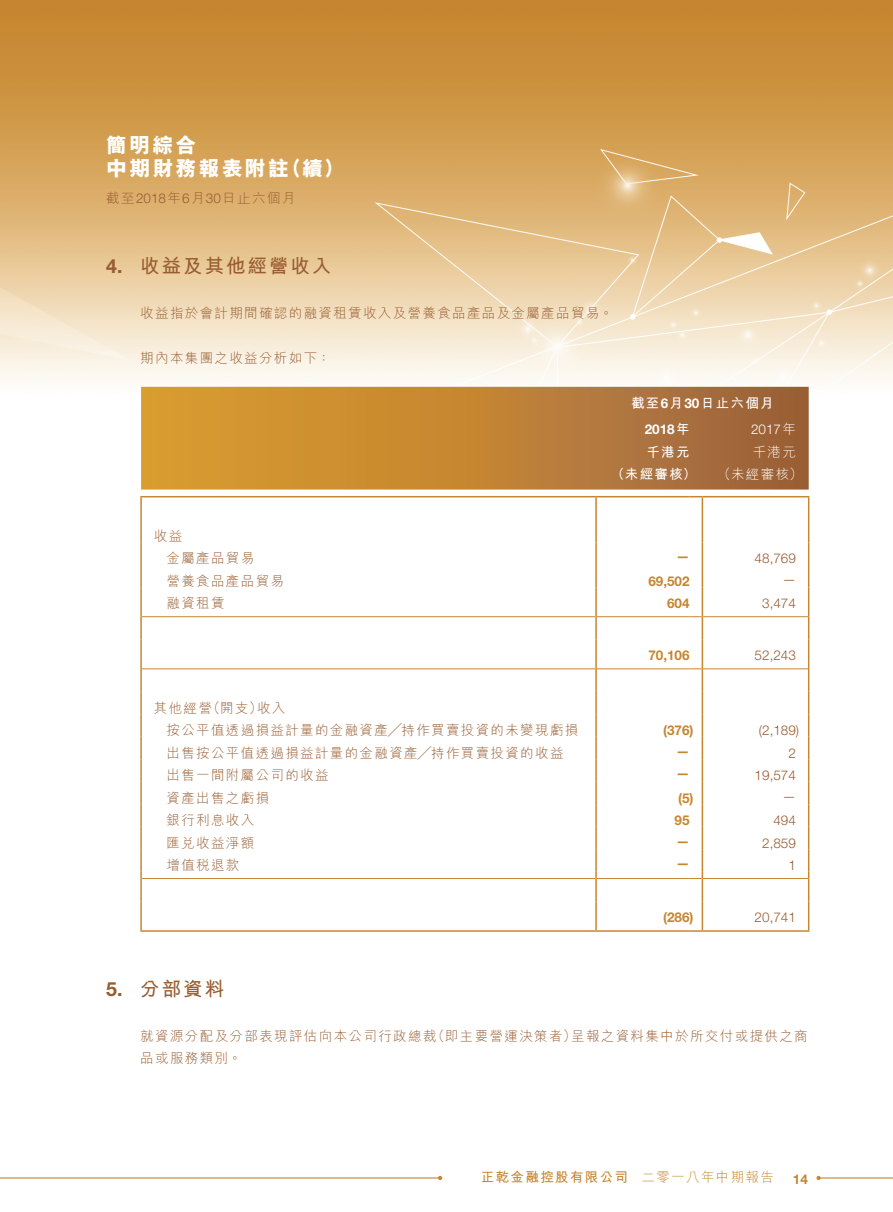
<style>
.page{position:relative;width:893px;height:1212px;background:#fff}
.page>*{position:absolute;margin:0;border:0;box-sizing:border-box;transform-origin:0 0}
.t1{font:800 21px "M Hei HK";letter-spacing:.1em;color:#fff}
.t2{font:700 19.5px "M Hei HK";letter-spacing:.1em;color:#985c30}
.t3{font:700 19.5px "Helvetica Neue LT Std";color:#985c30}
.t4{font:300 13.5px/22.5px "M Hei HK";letter-spacing:.1em;color:#985c30}
.t5{font:300 13.5px "Helvetica Neue LT Std";color:#985c30}
.t6{font:700 13.5px "Helvetica Neue LT Std";color:#c68630}
.t7{font:700 13.5px "M Hei HK";letter-spacing:.1em;color:#fff}
.t8{font:700 13.5px "M Hei HK";letter-spacing:.1em;color:#c68630}
.t9{font:300 13.5px "M Hei HK";letter-spacing:.1em;color:#c68630}
.t10{font:300 13.5px "M Hei HK";letter-spacing:.1em;color:#fff}
.t11{font:300 13.5px "Helvetica Neue LT Std";color:#fff}
.t12{font:700 13.5px "Helvetica Neue LT Std";color:#fff}
.s1{font-family:"Helvetica Neue LT Std"}
.s2{font-family:"M Hei HK"}
</style>
<div class="page">
<img style="left:0;top:0;width:893px;height:1181px">
<hr style="left:0;top:1177px;width:440px;height:1px;background:#c68630">
<svg style="left:438px;top:1176px;width:4px;height:4px"></svg>
<svg style="left:816px;top:1176px;width:5px;height:4px"></svg>
<hr style="left:819px;top:1177px;width:74px;height:1px;background:#c68630">
<svg style="left:141px;top:387px;width:668px;height:103px;background:#bf8236"></svg>
<hr style="left:142px;top:616px;width:453px;height:1px;background:#c68630">
<hr style="left:597px;top:616px;width:93px;height:1px;background:#c68630">
<hr style="left:703px;top:616px;width:93px;height:1px;background:#c68630">
<hr style="left:142px;top:668px;width:453px;height:1px;background:#c68630">
<hr style="left:597px;top:668px;width:93px;height:1px;background:#c68630">
<hr style="left:703px;top:668px;width:93px;height:1px;background:#c68630">
<hr style="left:142px;top:878px;width:453px;height:1px;background:#c68630">
<hr style="left:597px;top:878px;width:93px;height:1px;background:#c68630">
<hr style="left:703px;top:878px;width:93px;height:1px;background:#c68630">
<hr style="left:140px;top:930px;width:456px;height:2px;background:#c68630">
<hr style="left:596px;top:930px;width:94px;height:2px;background:#c68630">
<hr style="left:702px;top:930px;width:94px;height:2px;background:#c68630">
<hr style="left:140px;top:496px;width:456px;height:1px;background:#c68630">
<hr style="left:596px;top:496px;width:94px;height:1px;background:#c68630">
<hr style="left:702px;top:496px;width:94px;height:1px;background:#c68630">
<hr style="left:140px;top:497px;width:2px;height:23px;background:#c68630">
<hr style="left:140px;top:520px;width:2px;height:22px;background:#c68630">
<hr style="left:140px;top:542px;width:2px;height:23px;background:#c68630">
<hr style="left:140px;top:565px;width:2px;height:22px;background:#c68630">
<hr style="left:140px;top:587px;width:2px;height:23px;background:#c68630">
<svg style="left:140px;top:610px;width:2px;height:7px"></svg>
<hr style="left:140px;top:617px;width:2px;height:23px;background:#c68630">
<hr style="left:140px;top:640px;width:2px;height:22px;background:#c68630">
<svg style="left:140px;top:662px;width:2px;height:7px"></svg>
<hr style="left:140px;top:669px;width:2px;height:23px;background:#c68630">
<hr style="left:140px;top:692px;width:2px;height:22px;background:#c68630">
<hr style="left:140px;top:714px;width:2px;height:23px;background:#c68630">
<hr style="left:140px;top:737px;width:2px;height:22px;background:#c68630">
<hr style="left:140px;top:759px;width:2px;height:23px;background:#c68630">
<hr style="left:140px;top:782px;width:2px;height:22px;background:#c68630">
<hr style="left:140px;top:804px;width:2px;height:23px;background:#c68630">
<hr style="left:140px;top:827px;width:2px;height:22px;background:#c68630">
<hr style="left:140px;top:849px;width:2px;height:23px;background:#c68630">
<svg style="left:140px;top:872px;width:2px;height:6px"></svg>
<hr style="left:140px;top:878px;width:2px;height:23px;background:#c68630">
<hr style="left:140px;top:901px;width:2px;height:23px;background:#c68630">
<svg style="left:140px;top:924px;width:2px;height:6px"></svg>
<svg style="left:796px;top:496px;width:13px;height:436px"></svg>
<hr style="left:595px;top:497px;width:2px;height:23px;background:#c68630">
<hr style="left:595px;top:520px;width:2px;height:22px;background:#c68630">
<hr style="left:595px;top:542px;width:2px;height:23px;background:#c68630">
<hr style="left:595px;top:565px;width:2px;height:22px;background:#c68630">
<hr style="left:595px;top:587px;width:2px;height:23px;background:#c68630">
<svg style="left:595px;top:610px;width:2px;height:7px"></svg>
<hr style="left:595px;top:617px;width:2px;height:23px;background:#c68630">
<hr style="left:595px;top:640px;width:2px;height:22px;background:#c68630">
<svg style="left:595px;top:662px;width:2px;height:7px"></svg>
<hr style="left:595px;top:669px;width:2px;height:23px;background:#c68630">
<hr style="left:595px;top:692px;width:2px;height:22px;background:#c68630">
<hr style="left:595px;top:714px;width:2px;height:23px;background:#c68630">
<hr style="left:595px;top:737px;width:2px;height:22px;background:#c68630">
<hr style="left:595px;top:759px;width:2px;height:23px;background:#c68630">
<hr style="left:595px;top:782px;width:2px;height:22px;background:#c68630">
<hr style="left:595px;top:804px;width:2px;height:23px;background:#c68630">
<hr style="left:595px;top:827px;width:2px;height:22px;background:#c68630">
<hr style="left:595px;top:849px;width:2px;height:23px;background:#c68630">
<svg style="left:595px;top:872px;width:2px;height:6px"></svg>
<hr style="left:595px;top:878px;width:2px;height:23px;background:#c68630">
<hr style="left:595px;top:901px;width:2px;height:23px;background:#c68630">
<svg style="left:595px;top:924px;width:2px;height:6px"></svg>
<svg style="left:690px;top:496px;width:13px;height:436px"></svg>
<h1 class="t1" style="left:106px;top:135px;width:92px">簡明綜合</h1>
<h1 class="t1" style="left:281px;top:158px;width:64px">（續(</h1>
<h1 class="t1" style="left:106px;top:158px;width:184px">中期財務報表附註</h1>
<p class="t4" style="left:106px;top:187px;width:190px">截至<span class="s1">2018</span>年<span class="s1">6</span>月<span class="s1">30</span>日止六個月</p>
<h2 class="t3" style="left:106px;top:254px;width:18px">4.</h2>
<h2 class="t2" style="left:140px;top:251px;width:193px">收益及其他經營收入</h2>
<p class="t4" style="left:140px;top:301px;width:474px">收益指於會計期間確認的融資租賃收入及營養食品產品及金屬產品貿易。</p>
<p class="t4" style="left:140px;top:346px;width:192px">期內本集團之收益分析如下：</p>
<p class="t7" style="left:631px;top:393px;width:144px">截至<span class="s1">6</span>月<span class="s1">30</span>日止六個月</p>
<p class="t11" style="left:751px;top:421px;width:46px">2017<span class="s2">年</span></p>
<p class="t12" style="left:645px;top:421px;width:46px">2018<span class="s2">年</span></p>
<p class="t7" style="left:646px;top:442px;width:45px">千港元</p>
<p class="t7" style="left:611px;top:465px;width:87px">（未經審核）</p>
<p class="t10" style="left:753px;top:445px;width:45px">千港元</p>
<p class="t10" style="left:718px;top:467px;width:87px">（未經審核(</p>
<p class="t4" style="left:154px;top:524px;width:30px">收益</p>
<p class="t4" style="left:167px;top:547px;width:89px">金屬產品貿易</p>
<p class="t6" style="left:676px;top:548px;width:15px">—</p>
<p class="t5" style="left:755px;top:550px;width:43px">48,769</p>
<p class="t4" style="left:167px;top:569px;width:119px">營養食品產品貿易</p>
<p class="t6" style="left:648px;top:573px;width:43px">69,502</p>
<p class="t5" style="left:782px;top:571px;width:15px">—</p>
<p class="t4" style="left:167px;top:592px;width:60px">融資租賃</p>
<p class="t6" style="left:667px;top:595px;width:24px">604</p>
<p class="t5" style="left:762px;top:595px;width:35px">3,474</p>
<p class="t6" style="left:648px;top:647px;width:43px">70,106</p>
<p class="t5" style="left:755px;top:647px;width:43px">52,243</p>
<p class="t4" style="left:207px;top:696px;width:57px">（開支）</p>
<p class="t4" style="left:257px;top:696px;width:30px">收入</p>
<p class="t4" style="left:154px;top:696px;width:60px">其他經營</p>
<p class="t4" style="left:167px;top:719px;width:413px">按公平值透過損益計量的金融資產╱持作買賣投資的未變現虧損</p>
<p class="t6" style="left:663px;top:722px;width:32px">)376(</p>
<p class="t5" style="left:759px;top:722px;width:42px">)2,189(</p>
<p class="t4" style="left:167px;top:741px;width:398px">出售按公平值透過損益計量的金融資產╱持作買賣投資的收益</p>
<p class="t6" style="left:676px;top:742px;width:15px">—</p>
<p class="t5" style="left:788px;top:744px;width:9px">2</p>
<p class="t4" style="left:167px;top:764px;width:163px">出售一間附屬公司的收益</p>
<p class="t6" style="left:676px;top:765px;width:15px">—</p>
<p class="t5" style="left:755px;top:767px;width:43px">19,574</p>
<p class="t4" style="left:167px;top:786px;width:104px">資產出售之虧損</p>
<p class="t6" style="left:678px;top:789px;width:17px">(5)</p>
<p class="t5" style="left:782px;top:787px;width:15px">—</p>
<p class="t4" style="left:167px;top:809px;width:89px">銀行利息收入</p>
<p class="t6" style="left:675px;top:812px;width:17px">95</p>
<p class="t5" style="left:773px;top:812px;width:24px">494</p>
<p class="t4" style="left:167px;top:831px;width:89px">匯兌收益淨額</p>
<p class="t6" style="left:676px;top:832px;width:15px">—</p>
<p class="t5" style="left:762px;top:834px;width:35px">2,859</p>
<p class="t4" style="left:167px;top:854px;width:74px">增值稅退款</p>
<p class="t6" style="left:676px;top:855px;width:15px">—</p>
<p class="t5" style="left:788px;top:857px;width:9px">1</p>
<p class="t6" style="left:663px;top:909px;width:32px">)286(</p>
<p class="t5" style="left:755px;top:909px;width:43px">20,741</p>
<h2 class="t3" style="left:106px;top:977px;width:18px">5.</h2>
<h2 class="t2" style="left:140px;top:974px;width:85px">分部資料</h2>
<p class="t4" style="left:431px;top:1024px;width:146px">（即主要營運決策者）</p>
<p class="t4" style="left:571px;top:1024px;width:238px">呈報之資料集中於所交付或提供之商</p>
<p class="t4" style="left:140px;top:1024px;width:298px">就資源分配及分部表現評估向本公司行政總裁品或服務類別。</p>
<p class="t8" style="left:481px;top:1167px;width:149px">正乾金融控股有限公司</p>
<p class="t9" style="left:642px;top:1170px;width:134px">二零一八年中期報告</p>
<p class="t6" style="left:793px;top:1170px;width:17px">14</p>
</div>
